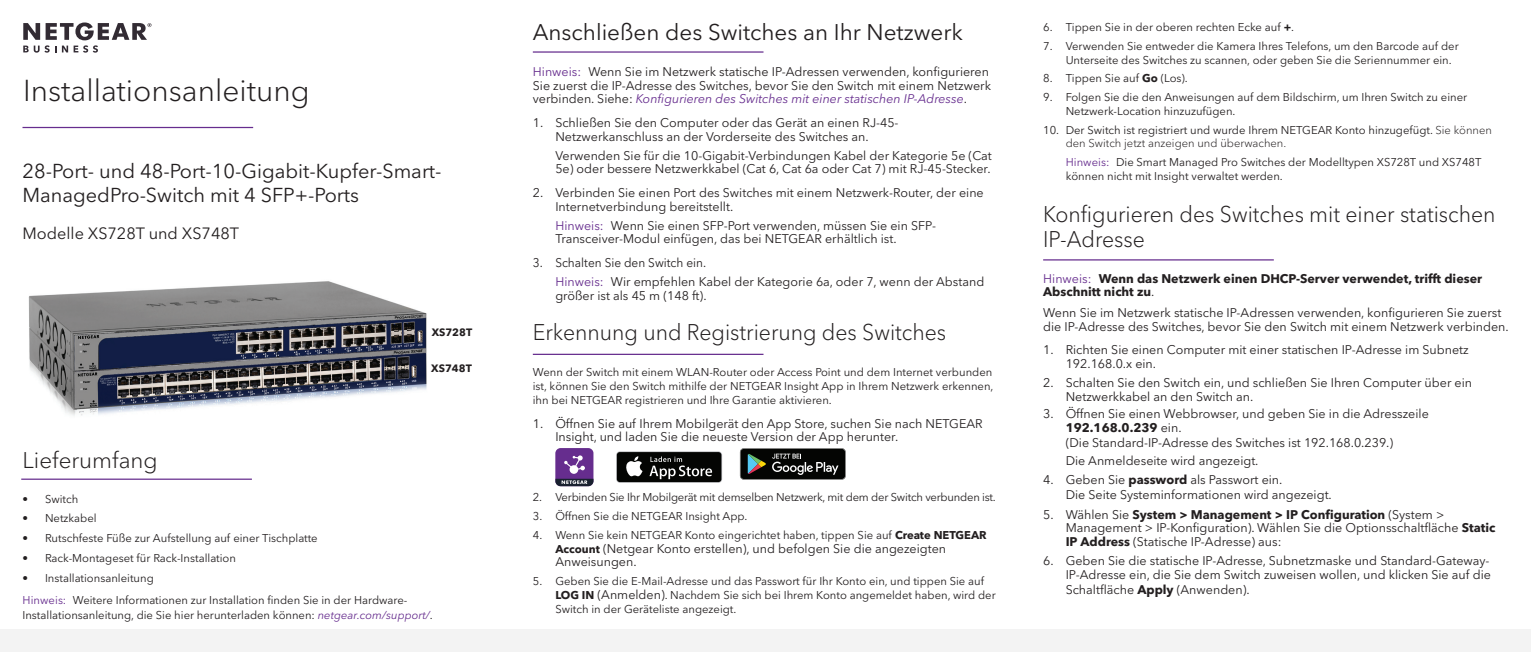
<style>
.page{position:relative;width:1531px;height:652px;background:#fff}
.page>*{position:absolute;margin:0;border:0;box-sizing:border-box;transform-origin:0 0}
.t1{font:300 30px "Avenir Next LT Pro";color:#231f20}
.h1_head{font:300 22.5px/25px "Avenir Next LT Pro";color:#231f20;scale:.95 1}
.h1_head-2{font:22.5px "Avenir Next LT Pro";color:#231f20}
.h1_head-3{font:300 22.5px "Avenir Next LT Pro";color:#231f20}
.td_document_subtitle{font:20px/24px "Avenir Next LT Pro";color:#231f20}
.td_document_subtitle-2{font:16.25px "Avenir Next LT Pro";color:#231f20}
.p0_body{font:12.5px/13.8px "Avenir Next LT Pro";color:#231f20}
.p1_body{font:12.5px/13.8px "Avenir Next LT Pro";color:#231f20}
.t2{font:700 12.5px/13.8px "Avenir Next LT Pro";color:#231f20}
.p0_body-2{font:12.5px "Avenir Next LT Pro";color:#231f20;scale:.95 1}
.p0_body-3{font:11.25px/13.8px "Avenir Next LT Pro";color:#231f20}
.p0_body-4{font:11.25px "Avenir Next LT Pro";letter-spacing:-.02em;color:#231f20}
.CallOut{font:700 10.62px "Avenir Next LT Pro";color:#231f20}
.s1{color:#662d8e}
.s2{font-style:italic;color:#662d8e}
.s3{font-weight:700}
.s4{font-weight:700;font-size:11.25px}
.s5{font-size:12.5px}
.s6{font-weight:300}
.s7{font-weight:400;color:#662d8e}
.s8{font-weight:400}
</style>
<div class="page">
<hr style="left:22px;top:127px;width:231px;height:1px;background:#662d8e">
<svg style="left:23px;top:23px;width:129px;height:30px"></svg>
<div style="left:0;top:630px;width:1531px;height:22px;background:#f3f3f3"></div>
<svg style="left:555px;top:448px;width:38px;height:38px"></svg>
<svg style="left:616px;top:451px;width:106px;height:32px"></svg>
<div style="left:617px;top:452px;width:104px;height:30px;background:#040503;border-radius:3px"></div>
<svg style="left:626px;top:456px;width:16px;height:20px"></svg>
<svg style="left:649px;top:457px;width:63px;height:22px"></svg>
<svg style="left:740px;top:448px;width:106px;height:32px;background:#2e302e"></svg>
<hr style="left:21px;top:479px;width:231px;height:1px;background:#662d8e">
<hr style="left:533px;top:51px;width:230px;height:2px;background:#662d8e">
<hr style="left:1043px;top:259px;width:231px;height:2px;background:#662d8e">
<img style="left:28px;top:281px;width:399px;height:135px">
<hr style="left:533px;top:354px;width:230px;height:1px;background:#662d8e">
<h1 class="t1" style="left:23px;top:73px;width:288px">Installationsanleitung</h1>
<p class="td_document_subtitle" style="left:22px;top:159px;width:419px">28-Port- und 48-Port-10-Gigabit-Kupfer-Smart-<br>ManagedPro-Switch mit 4 SFP+-Ports</p>
<p class="td_document_subtitle-2" style="left:22px;top:223px;width:218px">Modelle XS728T und XS748T</p>
<p class="CallOut" style="left:432px;top:326px;width:42px">XS728T</p>
<p class="CallOut" style="left:431px;top:361px;width:42px">XS748T</p>
<p class="h1_head-3" style="left:22px;top:447px;width:137px">Lieferumfang</p>
<p class="p0_body-3" style="left:22px;top:492px;width:57px">• Switch</p>
<p class="p0_body-3" style="left:22px;top:512px;width:76px">• Netzkabel</p>
<p class="p0_body-3" style="left:22px;top:531px;width:297px">• Rutschfeste Füße zur Aufstellung auf einer Tischplatte</p>
<p class="p0_body-3" style="left:22px;top:551px;width:215px">• Rack-Montageset für Rack-Installation</p>
<p class="p0_body-3" style="left:22px;top:571px;width:133px">• Installationsanleitung</p>
<p class="p0_body-3" style="left:22px;top:593px;width:412px;line-height:15px"><span class="s1">Hinweis:</span> Weitere Informationen zur Installation finden Sie in der Hardware-<br>Installationsanleitung, die Sie hier herunterladen können: <span class="s2">netgear.com/support/</span>.</p>
<p class="h1_head-2" style="left:533px;top:18px;width:432px">Anschließen des Switches an Ihr Netzwerk</p>
<p class="p0_body" style="left:533px;top:65px;width:460px"><span class="s1">Hinweis:</span> Wenn Sie im Netzwerk statische IP-Adressen verwenden, konfigurieren<br>Sie zuerst die IP-Adresse des Switches, bevor Sie den Switch mit einem Netzwerk verbinden. Siehe: <span class="s2">Konfigurieren des Switches mit einer statischen IP-Adresse</span>.</p>
<p class="p0_body" style="left:533px;top:116px;width:367px;text-align:center">1. Schließen Sie den Computer oder das Gerät an einen RJ-45-<br>Netzwerkanschluss an der Vorderseite des Switches an.</p>
<p class="p1_body" style="left:555px;top:148px;width:438px">Verwenden Sie für die 10-Gigabit-Verbindungen Kabel der Kategorie 5e (Cat<br>5e) oder bessere Netzwerkkabel (Cat 6, Cat 6a oder Cat 7) mit RJ-45-Stecker.</p>
<p class="p0_body" style="left:555px;top:186px;width:430px;text-indent:-22px">2. Verbinden Sie einen Port des Switches mit einem Netzwerk-Router, der eine<br>Internetverbindung bereitstellt.</p>
<p class="p0_body" style="left:555px;top:218px;width:382px"><span class="s1">Hinweis:</span> Wenn Sie einen SFP-Port verwenden, müssen Sie ein SFP-<br>Transceiver-Modul einfügen, das bei NETGEAR erhältlich ist.</p>
<p class="p0_body-2" style="left:533px;top:255px;width:184px">3. Schalten Sie den Switch ein.</p>
<p class="p0_body" style="left:555px;top:275px;width:430px"><span class="s1">Hinweis:</span> Wir empfehlen Kabel der Kategorie 6a, oder 7, wenn der Abstand größer ist als 45 m (148 ft).</p>
<p class="h1_head" style="left:533px;top:320px;width:437px">Erkennung und Registrierung des Switches</p>
<p class="p0_body-3" style="left:533px;top:366px;width:462px;text-align:justify">Wenn der Switch mit einem WLAN-Router oder Access Point und dem Internet verbunden ist, können Sie den Switch mithilfe der NETGEAR Insight App in Ihrem Netzwerk erkennen, ihn bei NETGEAR registrieren und Ihre Garantie aktivieren.</p>
<p class="p0_body" style="left:555px;top:416px;width:429px;text-indent:-22px">1. Öffnen Sie auf Ihrem Mobilgerät den App Store, suchen Sie nach NETGEAR<br>Insight, und laden Sie die neueste Version der App herunter.</p>
<p class="p0_body-4" style="left:533px;top:491px;width:464px">2. Verbinden Sie Ihr Mobilgerät mit demselben Netzwerk, mit dem der Switch verbunden ist.</p>
<p class="p0_body-3" style="left:533px;top:509px;width:216px">3. Öffnen Sie die NETGEAR Insight App.</p>
<p class="p0_body-3" style="left:533px;top:528px;width:455px">4. Wenn Sie kein NETGEAR Konto eingerichtet haben, tippen Sie auf <span class="s3">Create NETGEAR</span></p>
<p class="p0_body" style="left:555px;top:541px;width:392px"><span class="s4">Account</span> (Netgear Konto erstellen), und befolgen Sie die angezeigten<br>Anweisungen.</p>
<p class="p0_body-3" style="left:555px;top:574px;width:442px;text-indent:-22px">5. Geben Sie die E-Mail-Adresse und das Passwort für Ihr Konto ein, und tippen Sie auf<br><span class="s3">LOG IN</span> <span class="s5">(Anmelden)</span>. Nachdem Sie sich bei Ihrem Konto angemeldet haben, wird der<br>Switch in der Geräteliste angezeigt.</p>
<p class="p0_body-3" style="left:1043px;top:20px;width:253px">6. Tippen Sie in der oberen rechten Ecke auf <span class="s3">+</span>.</p>
<p class="p0_body-3" style="left:1065px;top:39px;width:395px;text-indent:-22px">7. Verwenden Sie entweder die Kamera Ihres Telefons, um den Barcode auf der<br>Unterseite des Switches zu scannen, oder geben Sie die Seriennummer ein.</p>
<p class="p0_body-3" style="left:1043px;top:71px;width:146px">8. Tippen Sie auf <span class="s3">Go</span> (Los).</p>
<p class="p0_body-3" style="left:1065px;top:90px;width:403px;text-indent:-22px">9. Folgen Sie die den Anweisungen auf dem Bildschirm, um Ihren Switch zu einer<br>Netzwerk-Location hinzuzufügen.</p>
<p class="p0_body-3" style="left:1065px;top:123px;width:428px;text-indent:-23px">10. Der Switch ist registriert und wurde Ihrem NETGEAR Konto hinzugefügt. <span class="s6">Sie können den Switch jetzt anzeigen und überwachen.</span></p>
<p class="p0_body-3" style="left:1065px;top:155px;width:417px"><span class="s1">Hinweis:</span> Die Smart Managed Pro Switches der Modelltypen XS728T und XS748T können nicht mit Insight verwaltet werden.</p>
<p class="h1_head" style="left:1043px;top:202px;width:478px">Konfigurieren des Switches mit einer statischen<br>IP-Adresse</p>
<p class="t2" style="left:1043px;top:271px;width:440px"><span class="s7">Hinweis:</span> Wenn das Netzwerk einen DHCP-Server verwendet, trifft dieser<br>Abschnitt nicht zu<span class="s8">.</span></p>
<p class="p0_body" style="left:1043px;top:306px;width:467px">Wenn Sie im Netzwerk statische IP-Adressen verwenden, konfigurieren Sie zuerst die IP-Adresse des Switches, bevor Sie den Switch mit einem Netzwerk verbinden.</p>
<p class="p0_body" style="left:1065px;top:343px;width:404px;text-indent:-22px">1. Richten Sie einen Computer mit einer statischen IP-Adresse im Subnetz<br>192.168.0.x ein.</p>
<p class="p0_body" style="left:1065px;top:376px;width:408px;text-indent:-22px">2. Schalten Sie den Switch ein, und schließen Sie Ihren Computer über ein<br>Netzwerkkabel an den Switch an.</p>
<p class="p0_body" style="left:1065px;top:407px;width:365px;text-indent:-22px">3. Öffnen Sie einen Webbrowser, und geben Sie in die Adresszeile<br><span class="s3">192.168.0.239</span> ein.</p>
<p class="p1_body" style="left:1065px;top:436px;width:329px">(Die Standard-IP-Adresse des Switches ist 192.168.0.239.)</p>
<p class="p1_body" style="left:1065px;top:453px;width:194px">Die Anmeldeseite wird angezeigt.</p>
<p class="p0_body" style="left:1043px;top:473px;width:241px">4. Geben Sie <span class="s3">password</span> als Passwort ein.</p>
<p class="p1_body" style="left:1065px;top:488px;width:268px">Die Seite Systeminformationen wird angezeigt.</p>
<p class="p0_body" style="left:1065px;top:507px;width:431px;text-indent:-23px">5. Wählen Sie <span class="s3">System &gt; Management &gt; IP Configuration</span> (System &gt;<br>Management &gt; IP-Konfiguration). Wählen Sie die Optionsschaltfläche <span class="s3">Static<br>IP Address</span> (Statische IP-Adresse) aus:</p>
<p class="p0_body" style="left:1043px;top:554px;width:449px;text-align:right">6. Geben Sie die statische IP-Adresse, Subnetzmaske und Standard-Gateway-<br>IP-Adresse ein, die Sie dem Switch zuweisen wollen, und klicken Sie auf die</p>
<p class="p0_body" style="left:1065px;top:583px;width:186px">Schaltfläche <span class="s3">Apply</span> (Anwenden).</p>
</div>
